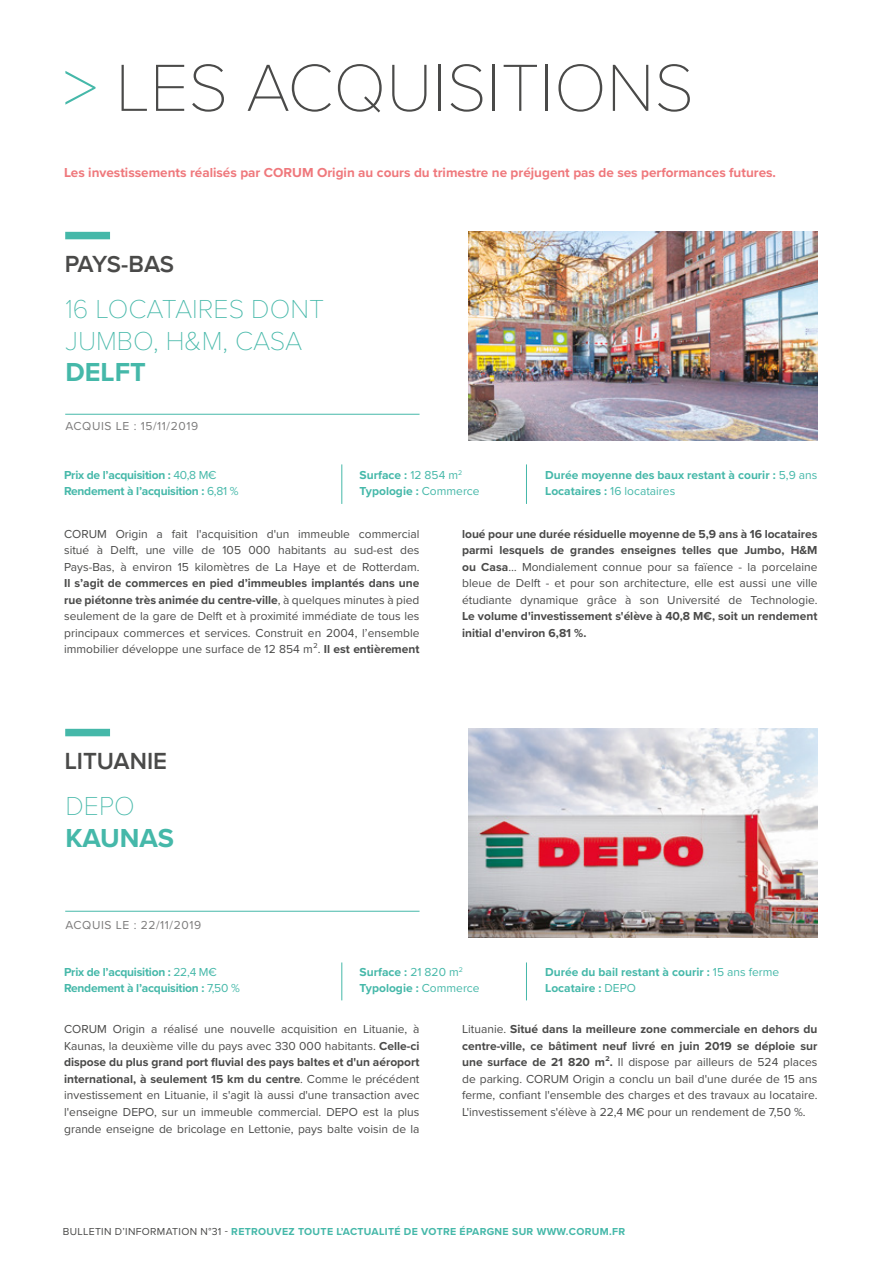
<style>
.page{position:relative;width:881px;height:1263px;background:#fff}
.page>*{position:absolute;margin:0;border:0;box-sizing:border-box;transform-origin:0 0}
.t1{font:100 69px "Proxima Nova T";color:#4a4a49}
.t2{font:100 27px/31.5px "Proxima Nova T";color:#45b8a9}
.t3{font:700 27px "Proxima Nova";color:#45b8a9}
.t4{font:600 24px "Proxima Nova A";color:#4a4a49}
.t5{font:700 13.5px "Proxima Nova";color:#ef787c}
.t6{font:12px/16.5px "Proxima Nova";color:#4a4a49;text-align:justify}
.t7{font:700 12px/16.5px "Proxima Nova";color:#45b8a9}
.t8{font:700 12px/16.5px "Proxima Nova";letter-spacing:-.02em;color:#45b8a9}
.t9{font:700 12px/16.5px "Proxima Nova";color:#4a4a49}
.t10{font:12px "Proxima Nova";letter-spacing:.05em;color:#7c7b7b}
.t11{font:700 10.5px "Proxima Nova";letter-spacing:.03em;color:#45b8a9}
.s1{color:#45b8a9}
.s2{font-weight:400}
.s3{font-weight:700}
.s4{font-weight:400;color:#4a4a49}
</style>
<div class="page">
<hr style="left:65px;top:414px;width:354px;height:1px;background:#45b8a9">
<hr style="left:65px;top:911px;width:354px;height:1px;background:#45b8a9">
<img style="left:468px;top:232px;width:349px;height:208px">
<img style="left:468px;top:729px;width:349px;height:208px">
<div style="left:65px;top:232px;width:45px;height:7px;background:#45b8a9"></div>
<div style="left:65px;top:729px;width:45px;height:7px;background:#45b8a9"></div>
<hr style="left:341px;top:464px;width:1px;height:40px;background:#45b8a9">
<hr style="left:341px;top:962px;width:1px;height:38px;background:#45b8a9">
<hr style="left:526px;top:464px;width:1px;height:40px;background:#45b8a9">
<hr style="left:526px;top:962px;width:1px;height:38px;background:#45b8a9">
<h1 class="t1" style="left:63px;top:36px;width:632px"><span class="s1">&gt;</span> LES ACQUISITIONS</h1>
<p class="t5" style="left:64px;top:162px;width:713px">Les investissements réalisés par CORUM Origin au cours du trimestre ne préjugent pas de ses performances futures.</p>
<h3 class="t4" style="left:65px;top:251px;width:111px">PAYS-BAS</h3>
<h2 class="t2" style="left:65px;top:292px;width:260px">16 LOCATAIRES DONT<br>JUMBO, H&amp;M, CASA</h2>
<h2 class="t3" style="left:65px;top:352px;width:82px">DELFT</h2>
<p class="t10" style="left:65px;top:417px;width:134px">ACQUIS LE : 15/11/2019</p>
<p class="t8" style="left:64px;top:466px;width:176px">Prix de l’acquisition : <span class="s2">40,8 M€<br></span>Rendement à l’acquisition : <span class="s2">6,81 %</span></p>
<p class="t7" style="left:359px;top:466px;width:121px">Surface : <span class="s2">12 854 m</span><sup>2<br></sup>Typologie : <span class="s2">Commerce</span></p>
<p class="t7" style="left:545px;top:466px;width:273px">Durée moyenne des baux restant à courir : <span class="s2">5,9 ans<br></span>Locataires : <span class="s2">16 locataires</span></p>
<p class="t6" style="left:64px;top:525px;width:357px">CORUM Origin a fait l'acquisition d'un immeuble commercial situé à Delft, une ville de 105 000 habitants au sud-est des Pays-Bas, à environ 15 kilomètres de La Haye et de Rotterdam.</p>
<p class="t6" style="left:64px;top:574px;width:357px"><span class="s3">Il s’agit de commerces en pied d’immeubles implantés dans une rue piétonne très animée du centre-ville</span>, à quelques minutes à pied seulement de la gare de Delft et à proximité immédiate de tous les principaux commerces et services. Construit en 2004, l’ensemble immobilier développe une surface de 12 854 m². <span class="s3">Il est entièrement</span></p>
<h3 class="t4" style="left:65px;top:747px;width:104px">LITUANIE</h3>
<h2 class="t2" style="left:65px;top:789px;width:71px">DEPO</h2>
<h2 class="t3" style="left:65px;top:818px;width:110px">KAUNAS</h2>
<p class="t10" style="left:65px;top:916px;width:137px">ACQUIS LE : 22/11/2019</p>
<p class="t6" style="left:462px;top:525px;width:357px"><span class="s3">loué pour une durée résiduelle moyenne de 5,9 ans à 16 locataires parmi lesquels de grandes enseignes telles que Jumbo, H&amp;M ou Casa</span>… Mondialement connue pour sa faïence - la porcelaine bleue de Delft - et pour son architecture, elle est aussi une ville étudiante dynamique grâce à son Université de Technologie.</p>
<p class="t9" style="left:462px;top:608px;width:357px">Le volume d'investissement s'élève à 40,8 M€, soit un rendement initial d'environ 6,81 %.</p>
<p class="t8" style="left:64px;top:963px;width:177px">Prix de l’acquisition : <span class="s2">22,4 M€<br></span>Rendement à l’acquisition : <span class="s2">7,50 %</span></p>
<p class="t7" style="left:359px;top:963px;width:121px">Surface : <span class="s2">21 820 m</span><sup>2<br></sup>Typologie : <span class="s2">Commerce</span></p>
<p class="t7" style="left:545px;top:963px;width:235px">Durée du bail restant à courir : <span class="s2">15 ans ferme<br></span>Locataire : <span class="s2">DEPO</span></p>
<p class="t6" style="left:64px;top:1021px;width:357px">CORUM Origin a réalisé une nouvelle acquisition en Lituanie, à Kaunas, la deuxième ville du pays avec 330 000 habitants. <span class="s3">Celle-ci dispose du plus grand port fluvial des pays baltes et d'un aéroport international, à seulement 15 km du centre</span>. Comme le précédent investissement en Lituanie, il s'agit là aussi d'une transaction avec l'enseigne DEPO, sur un immeuble commercial. DEPO est la plus grande enseigne de bricolage en Lettonie, pays balte voisin de la</p>
<p class="t6" style="left:462px;top:1021px;width:357px">Lituanie. <span class="s3">Situé dans la meilleure zone commerciale en dehors du centre-ville, ce bâtiment neuf livré en juin 2019 se déploie sur une surface de 21 820 m².</span> Il dispose par ailleurs de 524 places de parking. CORUM Origin a conclu un bail d'une durée de 15 ans ferme, confiant l'ensemble des charges et des travaux au locataire.<br>L'investissement s'élève à 22,4 M€ pour un rendement de 7,50 %.</p>
<p class="t11" style="left:63px;top:1224px;width:563px"><span class="s4">BULLETIN D’INFORMATION N°31 -</span> RETROUVEZ TOUTE L’ACTUALITÉ DE VOTRE ÉPARGNE SUR WWW.CORUM.FR</p>
</div>
